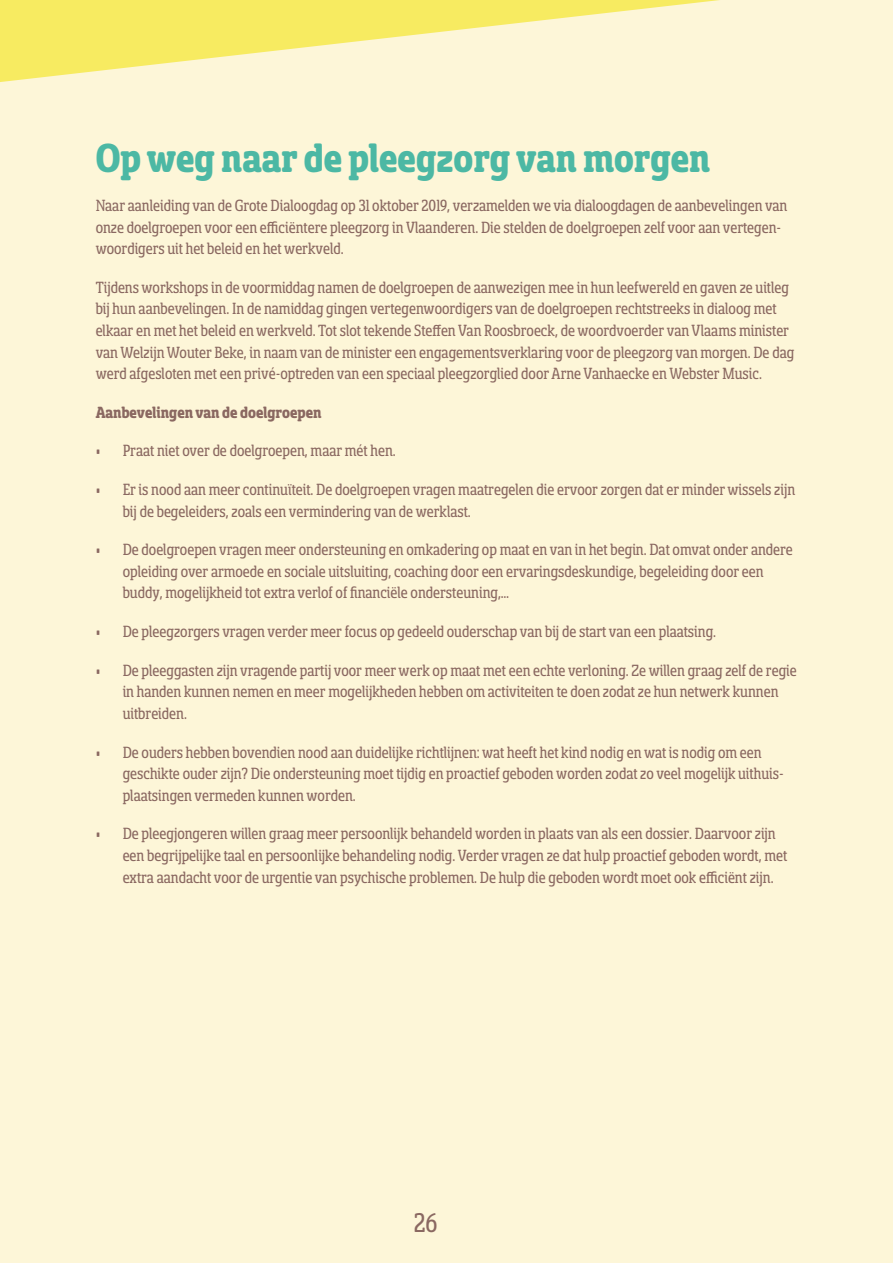
<style>
.page{position:relative;width:893px;height:1263px;background:#fdf6d8}
.page>*{position:absolute;margin:0;border:0;box-sizing:border-box;transform-origin:0 0}
.t1{font:45px "Sancoale Sl Sf Con Bol";color:#4cb8a4}
.t2{font:30px "Sancoale Sl Sf Con Reg";color:#8a6861}
.t3{font:18px/21.6px "Sancoale Sl Sf Con Reg";color:#8a6861}
.t4{font:18px "Sancoale Sl Sf Con Bol";color:#8a6861}
</style>
<div class="page">
<svg style="left:0;top:0;width:720px;height:82px"></svg>
<h1 class="t1" style="left:96px;top:136px;width:616px">Op weg naar de pleegzorg van morgen</h1>
<p class="t3" style="left:96px;top:195px;width:693px">Naar aanleiding van de Grote Dialoogdag op 31 oktober 2019, verzamelden we via dialoogdagen de aanbevelingen van onze doelgroepen voor een efficiëntere pleegzorg in Vlaanderen. Die stelden de doelgroepen zelf voor aan vertegen&shy;woordigers uit het beleid en het werkveld.</p>
<p class="t3" style="left:96px;top:277px;width:700px">Tijdens workshops in de voormiddag namen de doelgroepen de aanwezigen mee in hun leefwereld en gaven ze uitleg bij hun aanbevelingen. In de namiddag gingen vertegenwoordigers van de doelgroepen rechtstreeks in dialoog met elkaar en met het beleid en werkveld. Tot slot tekende Steffen Van Roosbroeck, de woordvoerder van Vlaams minister van Welzijn Wouter Beke, in naam van de minister een engagementsverklaring voor de pleegzorg van morgen. De dag werd afgesloten met een privé-optreden van een speciaal pleegzorglied door Arne Vanhaecke en Webster Music.</p>
<p class="t4" style="left:96px;top:403px;width:227px">Aanbevelingen van de doelgroepen</p>
<p class="t3" style="left:96px;top:440px;width:302px">• Praat niet over de doelgroepen, maar mét hen.</p>
<p class="t3" style="left:123px;top:479px;width:674px;text-indent:-27px">• Er is nood aan meer continuïteit. De doelgroepen vragen maatregelen die ervoor zorgen dat er minder wissels zijn bij de begeleiders, zoals een vermindering van de werklast.</p>
<p class="t3" style="left:123px;top:539px;width:672px;text-indent:-27px">• De doelgroepen vragen meer ondersteuning en omkadering op maat en van in het begin. Dat omvat onder andere opleiding over armoede en sociale uitsluiting, coaching door een ervaringsdeskundige, begeleiding door een buddy, mogelijkheid tot extra verlof of financiële ondersteuning,…</p>
<p class="t3" style="left:96px;top:621px;width:622px">• De pleegzorgers vragen verder meer focus op gedeeld ouderschap van bij de start van een plaatsing.</p>
<p class="t3" style="left:123px;top:659px;width:676px;text-indent:-27px">• De pleeggasten zijn vragende partij voor meer werk op maat met een echte verloning. Ze willen graag zelf de regie in handen kunnen nemen en meer mogelijkheden hebben om activiteiten te doen zodat ze hun netwerk kunnen uitbreiden.</p>
<p class="t3" style="left:123px;top:741px;width:663px;text-indent:-27px">• De ouders hebben bovendien nood aan duidelijke richtlijnen: wat heeft het kind nodig en wat is nodig om een geschikte ouder zijn? Die ondersteuning moet tijdig en proactief geboden worden zodat zo veel mogelijk uithuis&shy;plaatsingen vermeden kunnen worden.</p>
<p class="t3" style="left:123px;top:823px;width:666px;text-indent:-27px">• De pleegjongeren willen graag meer persoonlijk behandeld worden in plaats van als een dossier. Daarvoor zijn een begrijpelijke taal en persoonlijke behandeling nodig. Verder vragen ze dat hulp proactief geboden wordt, met extra aandacht voor de urgentie van psychische problemen. De hulp die geboden wordt moet ook efficiënt zijn.</p>
<h2 class="t2" style="left:414px;top:1208px;width:25px">26</h2>
</div>
